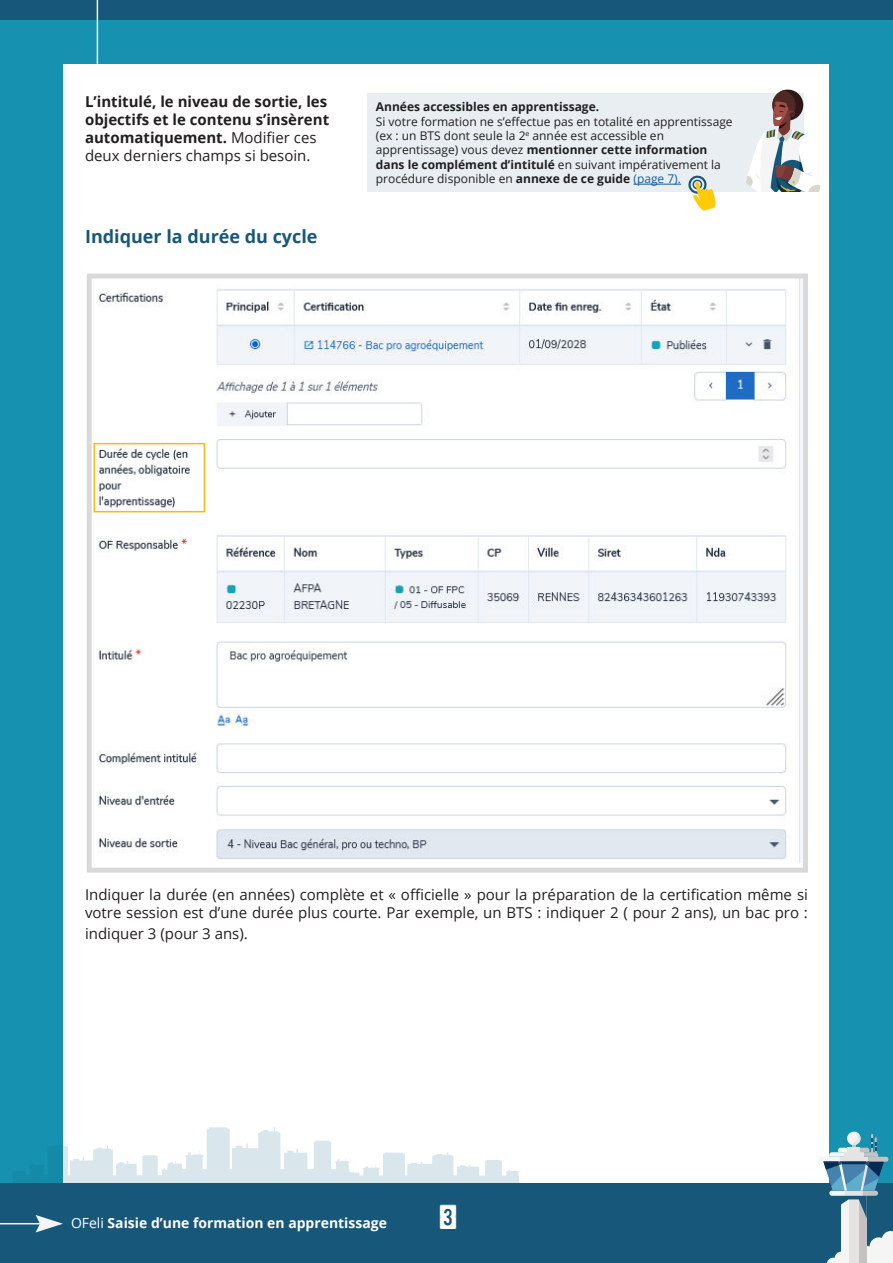
<style>
.page{position:relative;width:893px;height:1263px;background:#1791b0}
.page>*{position:absolute;margin:0;border:0;box-sizing:border-box;transform-origin:0 0}
.t1{font:31.5px "calendarnotetfb";color:#fff}
.t2{font:700 18px "Open Sans";color:#17577a}
.t3{font:15px/18px "Open Sans";color:#231f20}
.t4{font:700 15px/18px "Open Sans";color:#231f20}
.t5{font:700 13.95px "Open Sans";color:#fff}
.t6{font:12px/14.4px "Open Sans";color:#231f20}
.t7{font:700 12px "Open Sans";color:#231f20}
.s1{font-weight:400}
.s2{font-weight:700}
.s3{color:#175d9e}
</style>
<div class="page">
<div style="left:0;top:0;width:893px;height:20px;background:#17577a"></div>
<div style="left:64px;top:64px;width:765px;height:1135px;background:#fff"></div>
<hr style="left:97px;top:0;width:1px;height:64px;background:#f5f5f5">
<svg style="left:13px;top:1127px;width:506px;height:57px"></svg>
<div style="left:0;top:1184px;width:893px;height:79px;background:#17577a"></div>
<hr style="left:0;top:1223px;width:61px;height:1px;background:#f5f5f5">
<svg style="left:36px;top:1215px;width:27px;height:17px"></svg>
<svg style="left:827px;top:1231px;width:66px;height:32px"></svg>
<div style="left:848px;top:1196px;width:11px;height:67px;background:#e6e3e3"></div>
<div style="left:859px;top:1196px;width:8px;height:67px;background:#c7c2c2"></div>
<div style="left:841px;top:1196px;width:7px;height:67px;background:#f5f5f5"></div>
<svg style="left:819px;top:1132px;width:69px;height:86px"></svg>
<img style="left:93px;top:280px;width:708px;height:583px">
<div style="left:87px;top:274px;width:721px;height:599px;border:5px solid #d9d9d9"></div>
<div style="left:367px;top:94px;width:437px;height:98px;background:#e8eef2"></div>
<hr style="left:633px;top:184px;width:48px;height:1px;background:#175d9e">
<svg style="left:744px;top:89px;width:77px;height:103px"></svg>
<svg style="left:688px;top:175px;width:28px;height:36px"></svg>
<div style="left:94px;top:443px;width:111px;height:69px;border:2px solid #fcb814"></div>
<p class="t4" style="left:85px;top:92px;width:246px">L’intitulé, le niveau de sortie, les objectifs et le contenu s’insèrent automatiquement. <span class="s1">Modifier ces deux derniers champs si besoin.</span></p>
<h2 class="t2" style="left:85px;top:224px;width:234px">Indiquer la durée du cycle</h2>
<p class="t7" style="left:376px;top:98px;width:225px">Années accessibles en apprentissage.</p>
<p class="t6" style="left:376px;top:114px;width:358px">Si votre formation ne s’effectue pas en totalité en apprentissage (ex : un BTS dont seule la 2<sup>e</sup> année est accessible en apprentissage) vous devez <span class="s2">mentionner cette information dans le complément d’intitulé</span> en suivant impérativement la procédure disponible en <span class="s2">annexe de ce guide</span> <span class="s3">(page 7).</span></p>
<p class="t3" style="left:85px;top:885px;width:724px">Indiquer la durée (en années) complète et « officielle » pour la préparation de la certification même si votre session est d’une durée plus courte. Par exemple, un BTS : indiquer 2 ( pour 2 ans), un bac pro :</p>
<p class="t3" style="left:85px;top:924px;width:164px">indiquer 3 (pour 3 ans).</p>
<p class="t5" style="left:71px;top:1217px;width:317px"><span class="s1">OFeli</span> Saisie d’une formation en apprentissage</p>
<h1 class="t1" style="left:439px;top:1200px;width:21px">3</h1>
</div>
